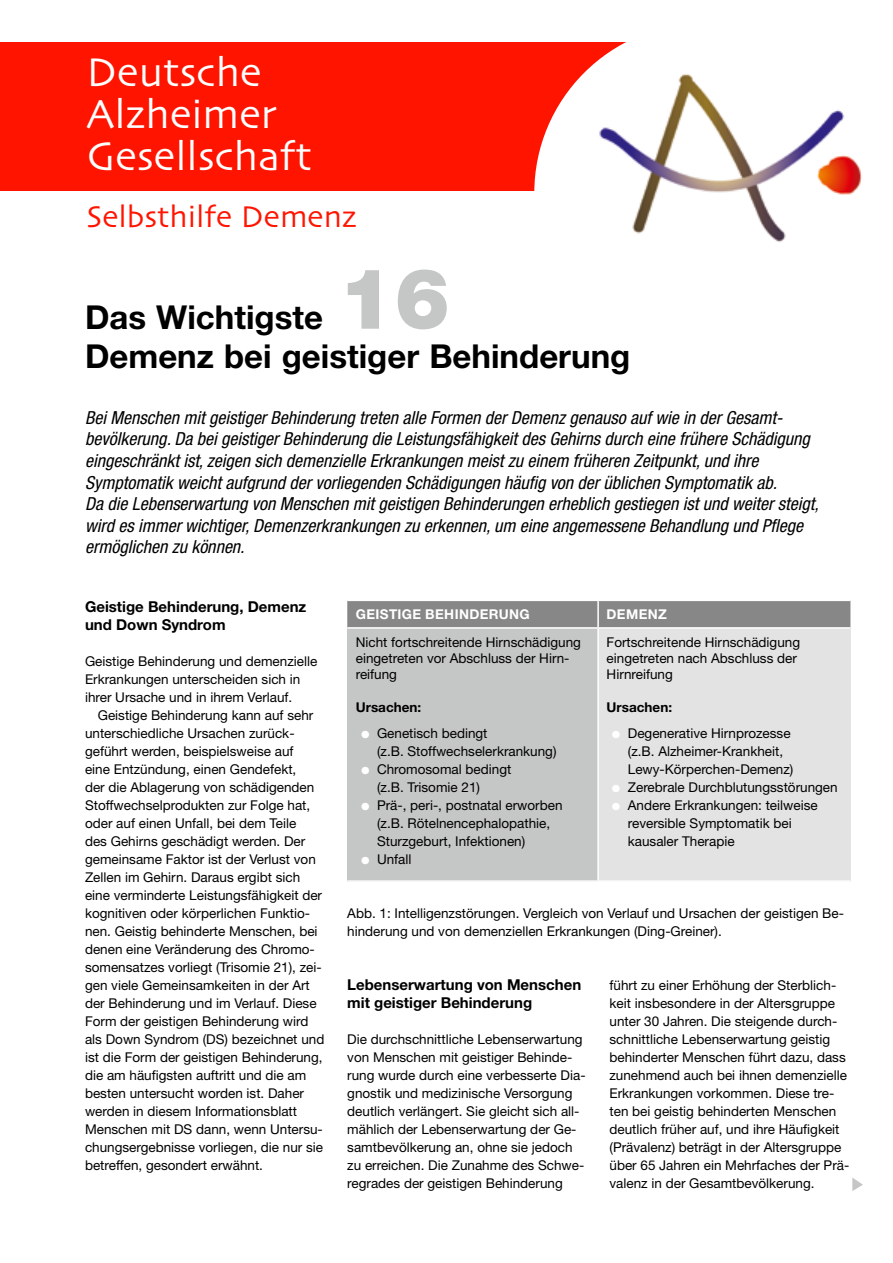
<style>
.page{position:relative;width:893px;height:1263px;background:#fff}
.page>*{position:absolute;margin:0;border:0;box-sizing:border-box;transform-origin:0 0}
.headline{font:900 84px "Helvetica Neue";color:#c5c6c6}
.t1{font:42px/42px "Skia";color:#fff}
.headline-2{font:700 33px "Helvetica Neue";color:#000}
.t2{font:31.5px "Skia";color:#ff1400}
.zusammenfassung{font:italic condensed 18px/21.6px "Helvetica Neue";color:#000}
.zwischenüberschrift{font:700 15px/18px "Helvetica Neue";color:#000}
.fließtext{font:13.5px/18px "Helvetica Neue";color:#000}
.fließtext_eingerückt{font:13.5px/18px "Helvetica Neue";color:#000}
.Aufzählung_mit_Punkt{font:13.5px/18px "Helvetica Neue";color:#000}
.tabelle_linksbündig{font:13.5px/16.2px "Helvetica Neue";color:#000}
.Tabelle_Headline_NEU{font:700 13.5px "Helvetica Neue";letter-spacing:.025em;color:#fff}
.tabelle_linksbündig-2{font:700 13.5px "Helvetica Neue";color:#000}
.s1{font-weight:900;font-size:21px;color:#fff}
</style>
<div class="page">
<div style="left:0;top:43px;width:765px;height:148px;background:#ff1400"></div>
<div style="left:534px;top:23px;width:340px;height:340px;background:#fff;border-radius:50%"></div>
<img style="left:599px;top:74px;width:263px;height:168px">
<svg style="left:852px;top:1178px;width:11px;height:13px"></svg>
<div style="left:347px;top:601px;width:503px;height:26px;background:#868786"></div>
<div style="left:347px;top:628px;width:251px;height:253px;background:#c5c6c6"></div>
<div style="left:598px;top:628px;width:252px;height:253px;background:#e3e3e3"></div>
<hr style="left:347px;top:627px;width:251px;height:2px;background:#fff">
<hr style="left:347px;top:880px;width:251px;height:2px;background:#fff">
<hr style="left:597px;top:601px;width:2px;height:26px;background:#fff">
<hr style="left:598px;top:627px;width:252px;height:2px;background:#fff">
<hr style="left:597px;top:629px;width:2px;height:251px;background:#fff">
<hr style="left:598px;top:880px;width:252px;height:2px;background:#fff">
<h2 class="t1" style="left:87px;top:53px;width:227px">Deutsche<br>Alzheimer<br>Gesellschaft</h2>
<h3 class="t2" style="left:87px;top:198px;width:272px">Selbsthilfe Demenz</h3>
<p class="headline" style="left:338px;top:249px;width:114px">16</p>
<p class="headline-2" style="left:85px;top:336px;width:547px">Demenz bei geistiger Behinderung</p>
<p class="zusammenfassung" style="left:85px;top:407px;width:735px">Bei Menschen mit geistiger Behinderung treten alle Formen der Demenz genauso auf wie in der Gesamt&shy;bevölkerung. Da bei geistiger Behinderung die Leistungsfähigkeit des Gehirns durch eine frühere Schädigung eingeschränkt ist, zeigen sich demenzielle Erkrankungen meist zu einem früheren Zeitpunkt, und ihre Symptomatik weicht aufgrund der vorliegenden Schädigungen häufig von der üblichen Symptomatik ab.<br>Da die Lebenserwartung von Menschen mit geistigen Behinderungen erheblich gestiegen ist und weiter steigt, wird es immer wichtiger, Demenzerkrankungen zu erkennen, um eine angemessene Behandlung und Pflege ermöglichen zu können.</p>
<p class="headline-2" style="left:85px;top:296px;width:239px">Das Wichtigste</p>
<p class="zwischenüberschrift" style="left:85px;top:597px;width:223px">Geistige Behinderung, Demenz und Down Syndrom</p>
<p class="fließtext" style="left:85px;top:652px;width:234px">Geistige Behinderung und demenzielle<br>Erkrankungen unterscheiden sich in ihrer Ursache und in ihrem Verlauf.</p>
<p class="fließtext_eingerückt" style="left:85px;top:706px;width:241px;text-indent:13px">Geistige Behinderung kann auf sehr unterschiedliche Ursachen zurück&shy;geführt werden, beispielsweise auf<br>eine Entzündung, einen Gendefekt,<br>der die Ablagerung von schädigenden Stoffwechselprodukten zur Folge hat, oder auf einen Unfall, bei dem Teile<br>des Gehirns geschädigt werden. Der gemeinsame Faktor ist der Verlust von Zellen im Gehirn. Daraus ergibt sich eine verminderte Leistungsfähigkeit der kognitiven oder körperlichen Funktio&shy;nen. Geistig behinderte Menschen, bei denen eine Veränderung des Chromo&shy;somensatzes vorliegt (Trisomie 21), zei&shy;gen viele Gemeinsamkeiten in der Art der Behinderung und im Verlauf. Diese Form der geistigen Behinderung wird als Down Syndrom (DS) bezeichnet und ist die Form der geistigen Behinderung, die am häufigsten auftritt und die am besten untersucht worden ist. Daher werden in diesem Informationsblatt Menschen mit DS dann, wenn Untersu&shy;chungsergebnisse vorliegen, die nur sie betreffen, gesondert erwähnt.</p>
<p class="Tabelle_Headline_NEU" style="left:356px;top:606px;width:176px">GEISTIGE BEHINDERUNG</p>
<p class="Tabelle_Headline_NEU" style="left:607px;top:606px;width:62px">DEMENZ</p>
<p class="tabelle_linksbündig" style="left:356px;top:634px;width:227px">Nicht fortschreitende Hirnschädigung eingetreten vor Abschluss der Hirn&shy;reifung</p>
<p class="tabelle_linksbündig-2" style="left:356px;top:699px;width:67px">Ursachen:</p>
<p class="Aufzählung_mit_Punkt" style="left:377px;top:724px;width:181px;text-indent:-17px"><span class="s1">•</span> Genetisch bedingt<br>(z.B. Stoffwechselerkrankung)</p>
<p class="Aufzählung_mit_Punkt" style="left:377px;top:760px;width:136px;text-indent:-17px"><span class="s1">•</span> Chromosomal bedingt (z.B. Trisomie 21)</p>
<p class="Aufzählung_mit_Punkt" style="left:377px;top:796px;width:187px;text-indent:-17px"><span class="s1">•</span> Prä-, peri-, postnatal erworben (z.B. Rötelnencephalopathie,<br>Sturzgeburt, Infektionen)</p>
<p class="Aufzählung_mit_Punkt" style="left:360px;top:850px;width:53px"><span class="s1">•</span> Unfall</p>
<p class="tabelle_linksbündig" style="left:607px;top:634px;width:195px">Fortschreitende Hirnschädigung eingetreten nach Abschluss der<br>Hirnreifung</p>
<p class="tabelle_linksbündig-2" style="left:607px;top:699px;width:67px">Ursachen:</p>
<p class="Aufzählung_mit_Punkt" style="left:628px;top:724px;width:167px;text-indent:-17px"><span class="s1">•</span> Degenerative Hirnprozesse (z.B. Alzheimer-Krankheit,<br>Lewy-Körperchen-Demenz)</p>
<p class="Aufzählung_mit_Punkt" style="left:611px;top:778px;width:228px"><span class="s1">•</span> Zerebrale Durchblutungsstörungen</p>
<p class="Aufzählung_mit_Punkt" style="left:628px;top:796px;width:191px;text-indent:-17px"><span class="s1">•</span> Andere Erkrankungen: teilweise reversible Symptomatik bei kausaler Therapie</p>
<p class="fließtext" style="left:347px;top:904px;width:498px">Abb. 1: Intelligenzstörungen. Vergleich von Verlauf und Ursachen der geistigen Be&shy;hinderung und von demenziellen Erkrankungen (Ding-Greiner).</p>
<p class="zwischenüberschrift" style="left:347px;top:975px;width:235px">Lebenserwartung von Menschen mit geistiger Behinderung</p>
<p class="fließtext" style="left:347px;top:1030px;width:240px">Die durchschnittliche Lebenserwartung von Menschen mit geistiger Behinde&shy;rung wurde durch eine verbesserte Dia&shy;gnostik und medizinische Versorgung deutlich verlängert. Sie gleicht sich all&shy;mählich der Lebenserwartung der Ge&shy;samtbevölkerung an, ohne sie jedoch zu erreichen. Die Zunahme des Schwe&shy;regrades der geistigen Behinderung</p>
<p class="fließtext" style="left:609px;top:976px;width:241px">führt zu einer Erhöhung der Sterblich&shy;keit insbesondere in der Altersgruppe unter 30 Jahren. Die steigende durch&shy;schnittliche Lebenserwartung geistig behinderter Menschen führt dazu, dass zunehmend auch bei ihnen demenzielle Erkrankungen vorkommen. Diese tre&shy;ten bei geistig behinderten Menschen deutlich früher auf, und ihre Häufigkeit (Prävalenz) beträgt in der Altersgruppe über 65 Jahren ein Mehrfaches der Prä&shy;valenz in der Gesamtbevölkerung.</p>
</div>
